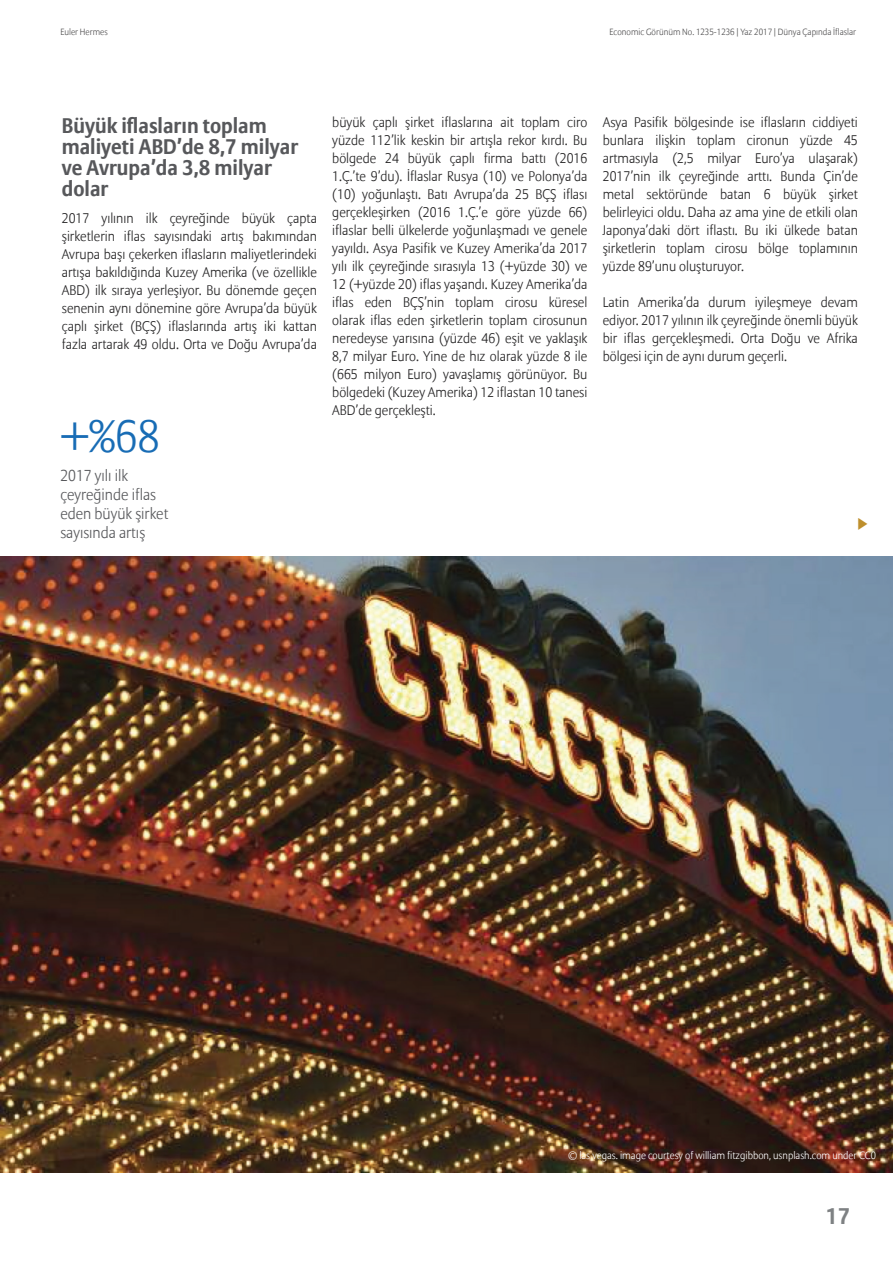
<style>
.page{position:relative;width:893px;height:1263px;background:#fff}
.page>*{position:absolute;margin:0;border:0;box-sizing:border-box;transform-origin:0 0}
.t1{font:45px "Allianz Sans Light OZC";color:#186cb5}
.t2{font:22.5px "Allianz Sans Bold OZC";color:#7e8183}
.t3{font:21px/21px "Allianz Sans Bold OZC";color:#57585b}
.t4{font:15.75px/18.9px "Allianz Sans Light OZC";color:#57585b}
.t5{font:13.8px/18px "Allianz Sans Light OZC";color:#242324;text-align:justify}
.t6{font:13.8px "Apple Gothic";color:#be8f2d}
.t7{font:10.5px "Allianz Sans Light OZC";color:#fff}
.t8{font:9px "Allianz Sans Light OZC";color:#515051}
</style>
<div class="page">
<img style="left:0;top:556px;width:893px;height:616px">
<p class="t8" style="left:60px;top:26px;width:49px">Euler Hermes</p>
<p class="t8" style="left:609px;top:26px;width:248px">Economic Görünüm No. 1235-1236 | Yaz 2017 | Dünya Çapında İflaslar</p>
<h3 class="t3" style="left:62px;top:116px;width:238px">Büyük iflasların toplam maliyeti ABD’de 8,7 milyar ve Avrupa’da 3,8 milyar dolar</h3>
<p class="t5" style="left:62px;top:210px;width:257px">2017 yılının ilk çeyreğinde büyük çapta şirketlerin iflas sayısındaki artış bakımından Avrupa başı çekerken iflasların maliyetlerindeki artışa bakıldığında Kuzey Amerika (ve özellikle ABD) ilk sıraya yerleşiyor. Bu dönemde geçen senenin aynı dönemine göre Avrupa’da büyük çaplı şirket (BÇŞ) iflaslarında artış iki kattan fazla artarak 49 oldu. Orta ve Doğu Avrupa’da</p>
<h1 class="t1" style="left:60px;top:409px;width:101px">+%68</h1>
<p class="t4" style="left:60px;top:467px;width:109px">2017 yılı ilk çeyreğinde iflas eden büyük şirket sayısında artış</p>
<p class="t5" style="left:332px;top:114px;width:257px">büyük çaplı şirket iflaslarına ait toplam ciro yüzde 112’lik keskin bir artışla rekor kırdı. Bu bölgede 24 büyük çaplı firma battı (2016<br>1.Ç.’te 9’du). İflaslar Rusya (10) ve Polonya’da (10) yoğunlaştı. Batı Avrupa’da 25 BÇŞ iflası gerçekleşirken (2016 1.Ç.’e göre yüzde 66) iflaslar belli ülkelerde yoğunlaşmadı ve genele yayıldı. Asya Pasifik ve Kuzey Amerika’da 2017 yılı ilk çeyreğinde sırasıyla 13 (+yüzde 30) ve 12 (+yüzde 20) iflas yaşandı. Kuzey Amerika’da iflas eden BÇŞ’nin toplam cirosu küresel olarak iflas eden şirketlerin toplam cirosunun neredeyse yarısına (yüzde 46) eşit ve yaklaşık 8,7 milyar Euro. Yine de hız olarak yüzde 8 ile (665 milyon Euro) yavaşlamış görünüyor. Bu bölgedeki (Kuzey Amerika) 12 iflastan 10 tanesi ABD’de gerçekleşti.</p>
<p class="t5" style="left:603px;top:114px;width:257px">Asya Pasifik bölgesinde ise iflasların ciddiyeti bunlara ilişkin toplam cironun yüzde 45 artmasıyla (2,5 milyar Euro’ya ulaşarak)<br>2017’nin ilk çeyreğinde arttı. Bunda Çin’de metal sektöründe batan 6 büyük şirket belirleyici oldu. Daha az ama yine de etkili olan Japonya’daki dört iflastı. Bu iki ülkede batan şirketlerin toplam cirosu bölge toplamının yüzde 89’unu oluşturuyor.</p>
<p class="t5" style="left:603px;top:294px;width:257px">Latin Amerika’da durum iyileşmeye devam ediyor. 2017 yılının ilk çeyreğinde önemli büyük bir iflas gerçekleşmedi. Orta Doğu ve Afrika bölgesi için de aynı durum geçerli.</p>
<p class="t6" style="left:858px;top:516px;width:12px">▶</p>
<p class="t7" style="left:568px;top:1149px;width:309px">© las vegas. image courtesy of william fitzgibbon, usnplash.com under CC0</p>
<h2 class="t2" style="left:825px;top:1202px;width:26px">17</h2>
</div>
